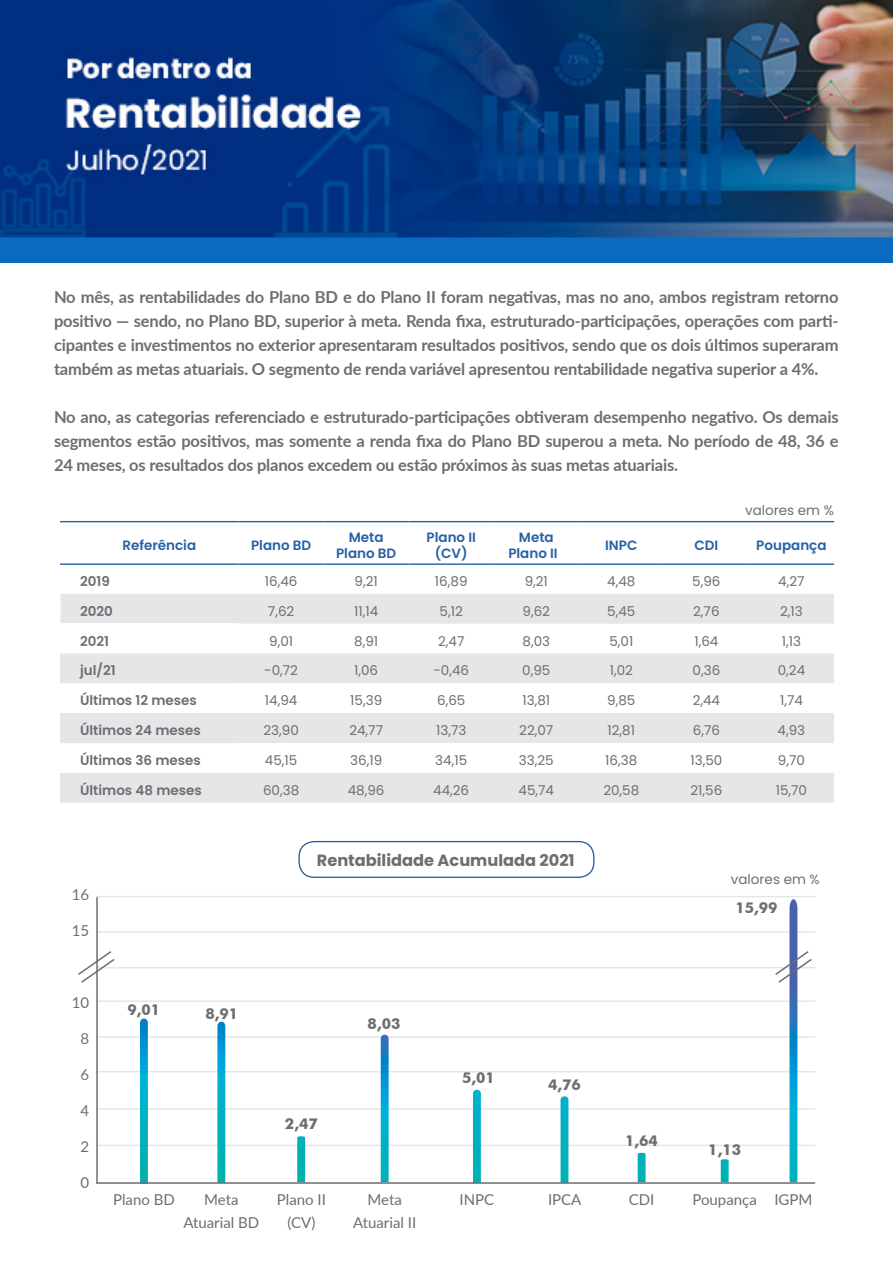
<style>
.page{position:relative;width:893px;height:1263px;background:#fff}
.page>*{position:absolute;margin:0;border:0;box-sizing:border-box;transform-origin:0 0}
.t1{font:700 16.5px/24px "Lato";letter-spacing:-.01em;color:#6d6e71;text-align:justify}
.t2{font:700 16.2px "Poppins";color:#6d6e71}
.t3{font:15px/22.5px "Lato";color:#6d6e71;text-align:center}
.t4{font:700 15px "Futura BT";color:#6d6e71}
.t5{font:13.5px "Poppins";color:#6d6e71}
.t6{font:600 13.5px "Poppins";color:#6d6e71}
.t7{font:600 13.5px/16.2px "Poppins";color:#2661a6;text-align:center}
.s1{color:#fff}
</style>
<div class="page">
<hr style="left:96px;top:931px;width:719px;height:2px;background:#e5e6e7">
<svg style="left:60px;top:594px;width:774px;height:209px;fill:#e5e6e7"></svg>
<svg style="left:239px;top:683px;width:595px;height:90px"></svg>
<hr style="left:60px;top:521px;width:179px;height:1px;background:#2661a6">
<hr style="left:239px;top:521px;width:85px;height:1px;background:#2661a6">
<hr style="left:324px;top:521px;width:85px;height:1px;background:#2661a6">
<hr style="left:409px;top:521px;width:85px;height:1px;background:#2661a6">
<hr style="left:494px;top:521px;width:85px;height:1px;background:#2661a6">
<hr style="left:579px;top:521px;width:85px;height:1px;background:#2661a6">
<hr style="left:664px;top:521px;width:85px;height:1px;background:#2661a6">
<hr style="left:749px;top:521px;width:85px;height:1px;background:#2661a6">
<hr style="left:60px;top:563px;width:179px;height:2px;background:#2661a6">
<hr style="left:239px;top:563px;width:85px;height:2px;background:#2661a6">
<hr style="left:324px;top:563px;width:85px;height:2px;background:#2661a6">
<hr style="left:409px;top:563px;width:85px;height:2px;background:#2661a6">
<hr style="left:494px;top:563px;width:85px;height:2px;background:#2661a6">
<hr style="left:579px;top:563px;width:85px;height:2px;background:#2661a6">
<hr style="left:664px;top:563px;width:85px;height:2px;background:#2661a6">
<hr style="left:749px;top:563px;width:85px;height:2px;background:#2661a6">
<svg style="left:60px;top:564px;width:179px;height:209px"></svg>
<hr style="left:60px;top:623px;width:179px;height:1px;background:#fff">
<img style="left:0;top:0;width:893px;height:262px">
<hr style="left:96px;top:967px;width:719px;height:1px;background:#e5e6e7">
<hr style="left:96px;top:1145px;width:719px;height:1px;background:#e5e6e7">
<hr style="left:96px;top:1108px;width:719px;height:2px;background:#e5e6e7">
<hr style="left:96px;top:1071px;width:719px;height:1px;background:#e5e6e7">
<hr style="left:96px;top:1000px;width:719px;height:2px;background:#e5e6e7">
<hr style="left:96px;top:1036px;width:719px;height:2px;background:#e5e6e7">
<svg style="left:638px;top:1153px;width:8px;height:29px"></svg>
<svg style="left:473px;top:1090px;width:8px;height:92px"></svg>
<svg style="left:217px;top:1022px;width:8px;height:160px"></svg>
<hr style="left:96px;top:896px;width:2px;height:288px;background:#6d6e71">
<div style="left:298px;top:841px;width:296px;height:37px;border:1px solid #2661a6;border-radius:15px"></div>
<svg style="left:381px;top:1035px;width:8px;height:147px"></svg>
<svg style="left:140px;top:1018px;width:8px;height:164px"></svg>
<svg style="left:297px;top:1136px;width:8px;height:46px"></svg>
<svg style="left:561px;top:1096px;width:7px;height:86px"></svg>
<hr style="left:96px;top:1182px;width:719px;height:2px;background:#6d6e71">
<svg style="left:721px;top:1159px;width:8px;height:23px"></svg>
<svg style="left:773px;top:899px;width:40px;height:283px"></svg>
<svg style="left:78px;top:949px;width:38px;height:35px"></svg>
<hr style="left:96px;top:896px;width:719px;height:1px;background:#e5e6e7">
<p class="t1" style="left:54px;top:284px;width:786px">No mês, as rentabilidades do Plano BD e do Plano II foram negativas, mas no ano, ambos registram retorno positivo — sendo, no Plano BD, superior à meta. Renda fixa, estruturado-participações, operações com parti&shy;cipantes e investimentos no exterior apresentaram resultados positivos, sendo que os dois últimos superaram também as metas atuariais. O segmento de renda variável apresentou rentabilidade negativa superior a 4%.</p>
<p class="t1" style="left:54px;top:404px;width:786px">No ano, as categorias referenciado e estruturado-participações obtiveram desempenho negativo. Os demais segmentos estão positivos, mas somente a renda fixa do Plano BD superou a meta. No período de 48, 36 e 24 meses, os resultados dos planos excedem ou estão próximos às suas metas atuariais.</p>
<p class="t5" style="left:745px;top:502px;width:90px">valores em %</p>
<p class="t7" style="left:122px;top:537px;width:75px">Referência</p>
<p class="t7" style="left:251px;top:537px;width:62px">Plano BD</p>
<p class="t7" style="left:336px;top:529px;width:62px">Meta<br>Plano BD</p>
<p class="t7" style="left:427px;top:529px;width:51px">Plano II (CV)</p>
<p class="t7" style="left:508px;top:529px;width:57px">Meta<br>Plano II<span class="s1">)</span></p>
<p class="t7" style="left:605px;top:537px;width:34px">INPC</p>
<p class="t7" style="left:694px;top:537px;width:25px">CDI</p>
<p class="t7" style="left:756px;top:537px;width:72px">Poupança</p>
<p class="t6" style="left:80px;top:574px;width:31px">2019</p>
<p class="t5" style="left:265px;top:574px;width:34px">16,46</p>
<p class="t5" style="left:355px;top:574px;width:25px">9,21</p>
<p class="t5" style="left:435px;top:574px;width:34px">16,89</p>
<p class="t5" style="left:525px;top:574px;width:25px">9,21</p>
<p class="t5" style="left:607px;top:574px;width:30px">4,48</p>
<p class="t5" style="left:692px;top:574px;width:30px">5,96</p>
<p class="t5" style="left:778px;top:574px;width:28px">4,27</p>
<p class="t6" style="left:80px;top:603px;width:34px">2020</p>
<p class="t5" style="left:268px;top:603px;width:28px">7,62</p>
<p class="t5" style="left:354px;top:603px;width:26px">11,14</p>
<p class="t5" style="left:440px;top:603px;width:25px">5,12</p>
<p class="t5" style="left:523px;top:603px;width:29px">9,62</p>
<p class="t5" style="left:607px;top:603px;width:30px">5,45</p>
<p class="t5" style="left:693px;top:603px;width:28px">2,76</p>
<p class="t5" style="left:780px;top:603px;width:24px">2,13</p>
<p class="t6" style="left:80px;top:633px;width:31px">2021</p>
<p class="t5" style="left:269px;top:633px;width:25px">9,01</p>
<p class="t5" style="left:354px;top:633px;width:26px">8,91</p>
<p class="t5" style="left:438px;top:633px;width:28px">2,47</p>
<p class="t5" style="left:522px;top:633px;width:29px">8,03</p>
<p class="t5" style="left:609px;top:633px;width:25px">5,01</p>
<p class="t5" style="left:694px;top:633px;width:26px">1,64</p>
<p class="t5" style="left:782px;top:633px;width:21px">1,13</p>
<p class="t6" style="left:80px;top:663px;width:37px">jul/21</p>
<p class="t5" style="left:264px;top:663px;width:35px">-0,72</p>
<p class="t5" style="left:354px;top:663px;width:26px">1,06</p>
<p class="t5" style="left:433px;top:663px;width:37px">-0,46</p>
<p class="t5" style="left:522px;top:663px;width:30px">0,95</p>
<p class="t5" style="left:610px;top:663px;width:25px">1,02</p>
<p class="t5" style="left:693px;top:663px;width:29px">0,36</p>
<p class="t5" style="left:778px;top:663px;width:29px">0,24</p>
<p class="t6" style="left:80px;top:693px;width:118px">Últimos 12 meses</p>
<p class="t5" style="left:265px;top:693px;width:34px">14,94</p>
<p class="t5" style="left:350px;top:693px;width:33px">15,39</p>
<p class="t5" style="left:437px;top:693px;width:30px">6,65</p>
<p class="t5" style="left:522px;top:693px;width:29px">13,81</p>
<p class="t5" style="left:607px;top:693px;width:30px">9,85</p>
<p class="t5" style="left:693px;top:693px;width:29px">2,44</p>
<p class="t5" style="left:780px;top:693px;width:24px">1,74</p>
<p class="t6" style="left:80px;top:723px;width:122px">Últimos 24 meses</p>
<p class="t5" style="left:263px;top:723px;width:37px">23,90</p>
<p class="t5" style="left:349px;top:723px;width:35px">24,77</p>
<p class="t5" style="left:436px;top:723px;width:32px">13,73</p>
<p class="t5" style="left:519px;top:723px;width:36px">22,07</p>
<p class="t5" style="left:607px;top:723px;width:29px">12,81</p>
<p class="t5" style="left:693px;top:723px;width:29px">6,76</p>
<p class="t5" style="left:778px;top:723px;width:29px">4,93</p>
<p class="t6" style="left:80px;top:753px;width:122px">Últimos 36 meses</p>
<p class="t5" style="left:265px;top:753px;width:34px">45,15</p>
<p class="t5" style="left:350px;top:753px;width:34px">36,19</p>
<p class="t5" style="left:435px;top:753px;width:33px">34,15</p>
<p class="t5" style="left:519px;top:753px;width:36px">33,25</p>
<p class="t5" style="left:605px;top:753px;width:34px">16,38</p>
<p class="t5" style="left:690px;top:753px;width:33px">13,50</p>
<p class="t5" style="left:778px;top:753px;width:29px">9,70</p>
<p class="t6" style="left:80px;top:782px;width:123px">Últimos 48 meses</p>
<p class="t5" style="left:263px;top:782px;width:38px">60,38</p>
<p class="t5" style="left:348px;top:782px;width:38px">48,96</p>
<p class="t5" style="left:433px;top:782px;width:37px">44,26</p>
<p class="t5" style="left:518px;top:782px;width:37px">45,74</p>
<p class="t5" style="left:603px;top:782px;width:37px">20,58</p>
<p class="t5" style="left:690px;top:782px;width:33px">21,56</p>
<p class="t5" style="left:776px;top:782px;width:33px">15,70</p>
<p class="t3" style="left:72px;top:883px;width:19px">16</p>
<p class="t3" style="left:72px;top:919px;width:19px">15</p>
<p class="t3" style="left:72px;top:991px;width:19px">10</p>
<p class="t3" style="left:80px;top:1027px;width:10px">8</p>
<p class="t3" style="left:80px;top:1063px;width:10px">6</p>
<p class="t3" style="left:80px;top:1099px;width:10px">4</p>
<p class="t3" style="left:80px;top:1135px;width:10px">2</p>
<p class="t3" style="left:80px;top:1171px;width:10px">0</p>
<p class="t2" style="left:317px;top:851px;width:259px">Rentabilidade Acumulada 2021</p>
<p class="t4" style="left:128px;top:1001px;width:34px">9,01</p>
<p class="t4" style="left:206px;top:1004px;width:34px">8,91</p>
<p class="t4" style="left:285px;top:1114px;width:34px">2,47</p>
<p class="t4" style="left:368px;top:1014px;width:34px">8,03</p>
<p class="t4" style="left:462px;top:1068px;width:34px">5,01</p>
<p class="t4" style="left:548px;top:1076px;width:34px">4,76</p>
<p class="t4" style="left:625px;top:1131px;width:34px">1,64</p>
<p class="t5" style="left:731px;top:871px;width:90px">valores em %</p>
<p class="t4" style="left:735px;top:899px;width:44px">15,99</p>
<p class="t4" style="left:708px;top:1141px;width:34px">1,13</p>
<p class="t3" style="left:113px;top:1188px;width:63px">Plano BD</p>
<p class="t3" style="left:277px;top:1188px;width:51px">Plano II (CV)</p>
<p class="t3" style="left:183px;top:1188px;width:77px">Meta<br>Atuarial BD</p>
<p class="t3" style="left:353px;top:1188px;width:65px">Meta<br>Atuarial II</p>
<p class="t3" style="left:460px;top:1188px;width:36px">INPC</p>
<p class="t3" style="left:548px;top:1188px;width:35px">IPCA</p>
<p class="t3" style="left:629px;top:1188px;width:27px">CDI</p>
<p class="t3" style="left:692px;top:1188px;width:121px">Poupança IGPM</p>
</div>
